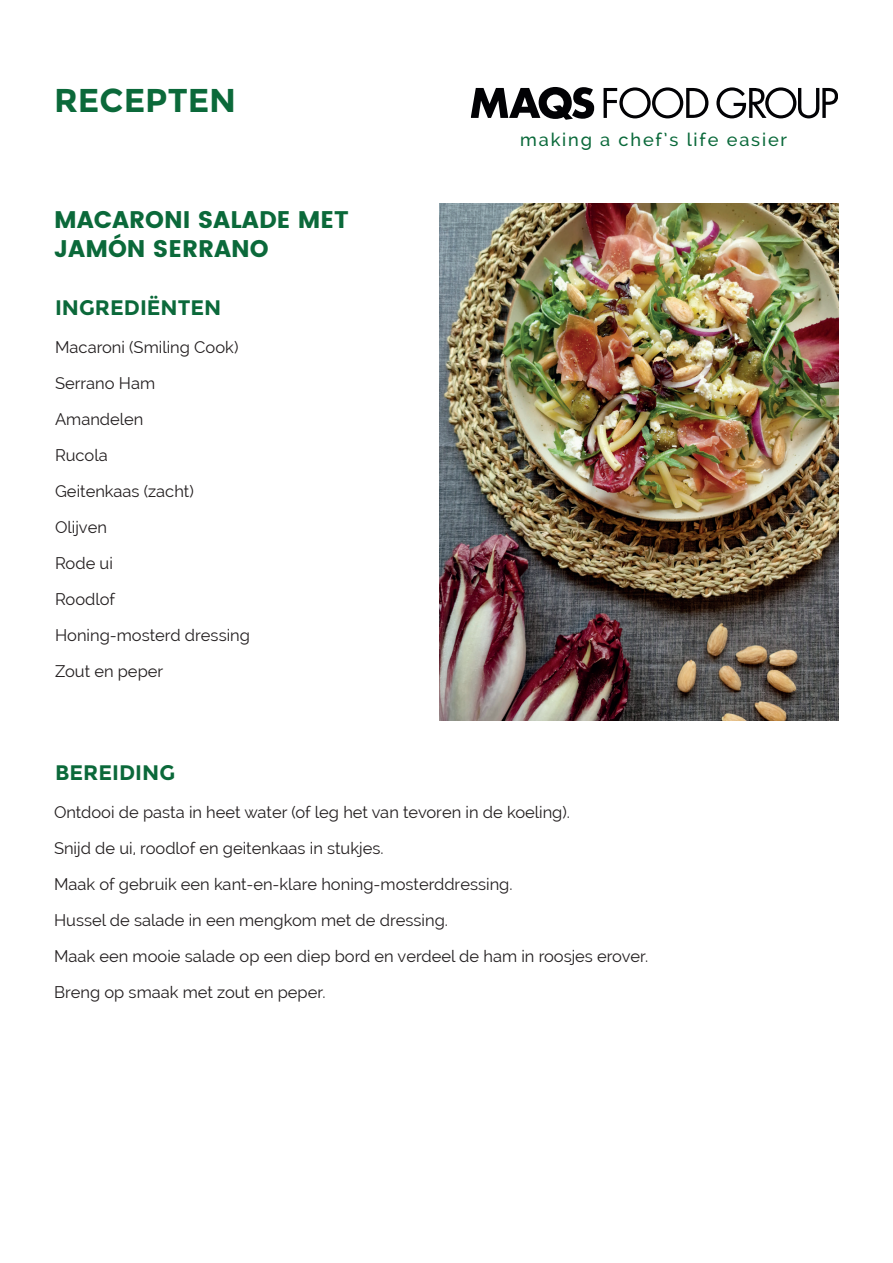
<style>
.page{position:relative;width:893px;height:1263px;background:#fff}
.page>*{position:absolute;margin:0;border:0;box-sizing:border-box;transform-origin:0 0}
.t1{font:700 33px "Montserrat";color:#0b693a}
.t2{font:700 24px/28.8px "Poppins";color:#0b693a}
.t3{font:700 21px "Montserrat";color:#0b693a}
.t4{font:500 18.15px "Raleway";letter-spacing:.1em;color:#0a693a}
.t5{font:16.5px/36px "Raleway";color:#231f20}
</style>
<div class="page">
<svg style="left:471px;top:87px;width:123px;height:33px"></svg>
<svg style="left:604px;top:87px;width:104px;height:31px"></svg>
<svg style="left:716px;top:87px;width:122px;height:31px"></svg>
<img style="left:439px;top:203px;width:400px;height:518px">
<h1 class="t1" style="left:54px;top:80px;width:184px">RECEPTEN</h1>
<h2 class="t2" style="left:54px;top:206px;width:296px">MACARONI SALADE MET<br>JAMÓN SERRANO</h2>
<p class="t3" style="left:55px;top:295px;width:168px">INGREDIËNTEN</p>
<p class="t5" style="left:55px;top:329px;width:196px">Macaroni (Smiling Cook)<br>Serrano Ham<br>Amandelen<br>Rucola<br>Geitenkaas (zacht)<br>Olijven<br>Rode ui<br>Roodlof<br>Honing-mosterd dressing<br>Zout en peper</p>
<p class="t3" style="left:55px;top:760px;width:122px">BEREIDING</p>
<p class="t4" style="left:520px;top:129px;width:268px">making a chef’s life easier</p>
<p class="t5" style="left:54px;top:794px;width:596px">Ontdooi de pasta in heet water (of leg het van tevoren in de koeling).<br>Snijd de ui, roodlof en geitenkaas in stukjes.<br>Maak of gebruik een kant-en-klare honing-mosterddressing.<br>Hussel de salade in een mengkom met de dressing.<br>Maak een mooie salade op een diep bord en verdeel de ham in roosjes erover.<br>Breng op smaak met zout en peper.</p>
</div>
